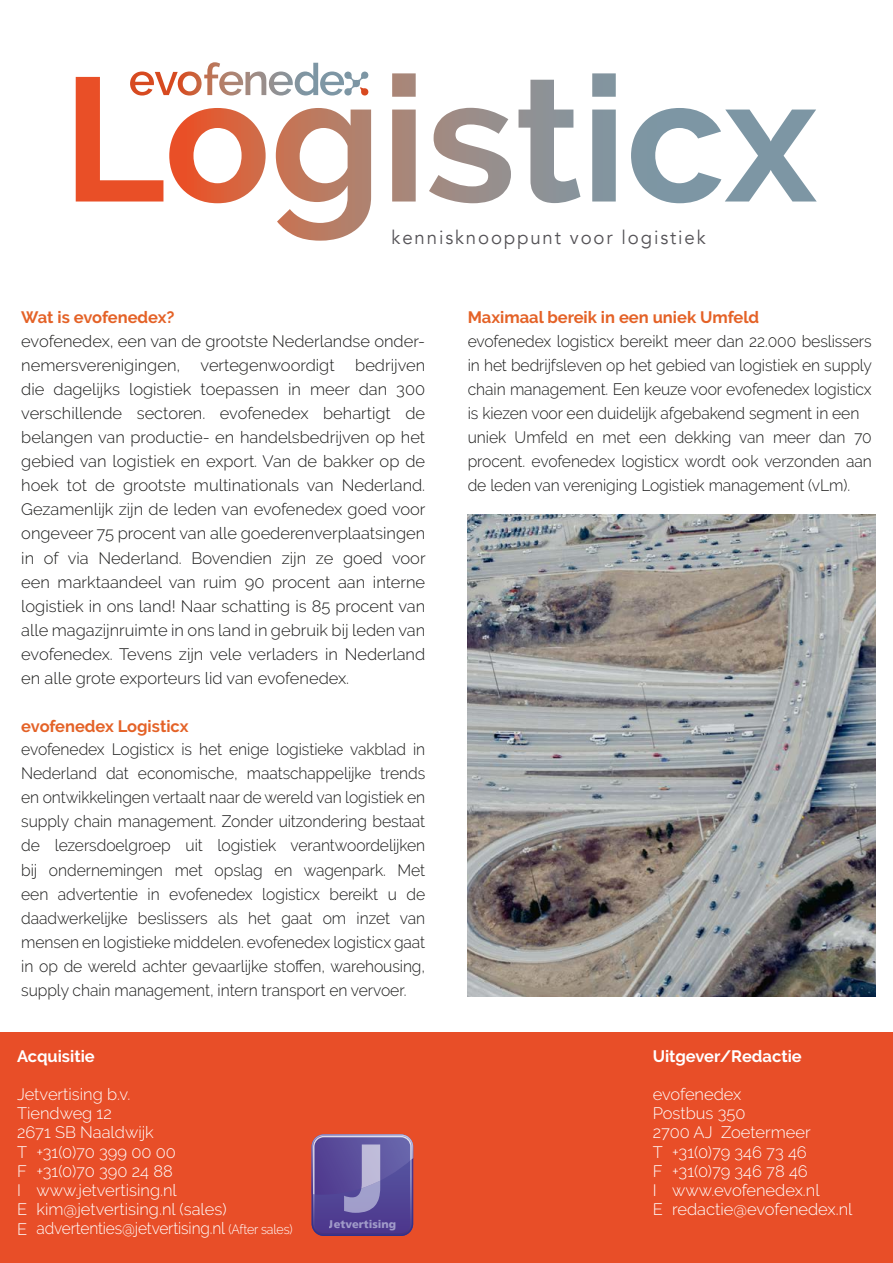
<style>
.page{position:relative;width:893px;height:1263px;background:#fff}
.page>*{position:absolute;margin:0;border:0;box-sizing:border-box;transform-origin:0 0}
.t1{font:19.2px "Avenir";letter-spacing:.1em;color:#545256}
.t2{font:300 16.5px/24px "Raleway";letter-spacing:-.005em;color:#1c1c1b;text-align:justify;scale:.95 1}
.t3{font:300 16.5px/24px "Raleway";letter-spacing:-.005em;color:#1c1c1b;text-align:justify}
.t4{font:300 16.5px/19.2px "Raleway";color:#fff}
.t5{font:700 16.5px "Raleway";color:#e46227}
.t6{font:700 16.5px "Raleway";color:#fff}
.t7{font:900 11.1px "Frutiger LT";color:#d7dcf0}
.s1{font-size:13.5px}
</style>
<div class="page">
<div style="left:0;top:1032px;width:893px;height:231px;background:#e84e28"></div>
<svg style="left:312px;top:1134px;width:101px;height:102px;background:#675aa0"></svg>
<img style="left:468px;top:515px;width:408px;height:481px">
<svg style="left:76px;top:73px;width:645px;height:168px"></svg>
<svg style="left:130px;top:62px;width:188px;height:34px"></svg>
<svg style="left:360px;top:87px;width:9px;height:9px"></svg>
<p class="t1" style="left:392px;top:226px;width:316px">kennisknooppunt voor logistiek</p>
<p class="t5" style="left:21px;top:308px;width:155px">Wat is evofenedex?</p>
<p class="t3" style="left:21px;top:329px;width:406px">evofenedex, een van de grootste Nederlandse onder&shy;nemersverenigingen, vertegenwoordigt bedrijven die dagelijks logistiek toepassen in meer dan 300 verschillende sectoren. evofenedex behartigt de belangen van productie- en handelsbedrijven op het gebied van logistiek en export. Van de bakker op de hoek tot de grootste multinationals van Nederland.<br>Gezamenlijk zijn de leden van evofenedex goed voor ongeveer 75 procent van alle goederenverplaatsingen in of via Nederland. Bovendien zijn ze goed voor een marktaandeel van ruim 90 procent aan interne logistiek in ons land! Naar schatting is 85 procent van alle magazijnruimte in ons land in gebruik bij leden van evofenedex. Tevens zijn vele verladers in Nederland en alle grote exporteurs lid van evofenedex.</p>
<p class="t5" style="left:21px;top:716px;width:169px">evofenedex Logisticx</p>
<p class="t2" style="left:21px;top:737px;width:427px">evofenedex Logisticx is het enige logistieke vakblad in Nederland dat economische, maatschappelijke trends en ontwikkelingen vertaalt naar de wereld van logistiek en supply chain management. Zonder uitzondering bestaat de lezersdoelgroep uit logistiek verantwoordelijken bij ondernemingen met opslag en wagenpark. Met een advertentie in evofenedex logisticx bereikt u de daadwerkelijke beslissers als het gaat om inzet van mensen en logistieke middelen. evofenedex logisticx gaat in op de wereld achter gevaarlijke stoffen, warehousing, supply chain management, intern transport en vervoer.</p>
<p class="t6" style="left:17px;top:1046px;width:79px">Acquisitie</p>
<p class="t4" style="left:17px;top:1084px;width:277px">Jetvertising b.v.<br>Tiendweg 12<br>2671 SB Naaldwijk<br>T +31(0)70 399 00 00<br>F +31(0)70 390 24 88<br>I www.jetvertising.nl<br>E kim@jetvertising.nl (sales)<br>E advertenties@jetvertising.nl <span class="s1">(After sales)</span></p>
<p class="t7" style="left:329px;top:1217px;width:69px">Jetvertising</p>
<p class="t5" style="left:468px;top:308px;width:293px">Maximaal bereik in een uniek Umfeld</p>
<p class="t2" style="left:468px;top:329px;width:427px;text-align:left">evofenedex logisticx bereikt meer dan 22.000 beslissers in het bedrijfsleven op het gebied van logistiek en supply chain management. Een keuze voor evofenedex logisticx is kiezen voor een duidelijk afgebakend segment in een uniek Umfeld en met een dekking van meer dan 70 procent. evofenedex logisticx wordt ook verzonden aan de leden van vereniging Logistiek management (vLm).</p>
<p class="t6" style="left:653px;top:1046px;width:151px">Uitgever/Redactie</p>
<p class="t4" style="left:653px;top:1084px;width:201px">evofenedex<br>Postbus 350<br>2700 AJ Zoetermeer<br>T +31(0)79 346 73 46<br>F +31(0)79 346 78 46<br>I www.evofenedex.nl<br>E redactie@evofenedex.nl</p>
</div>
